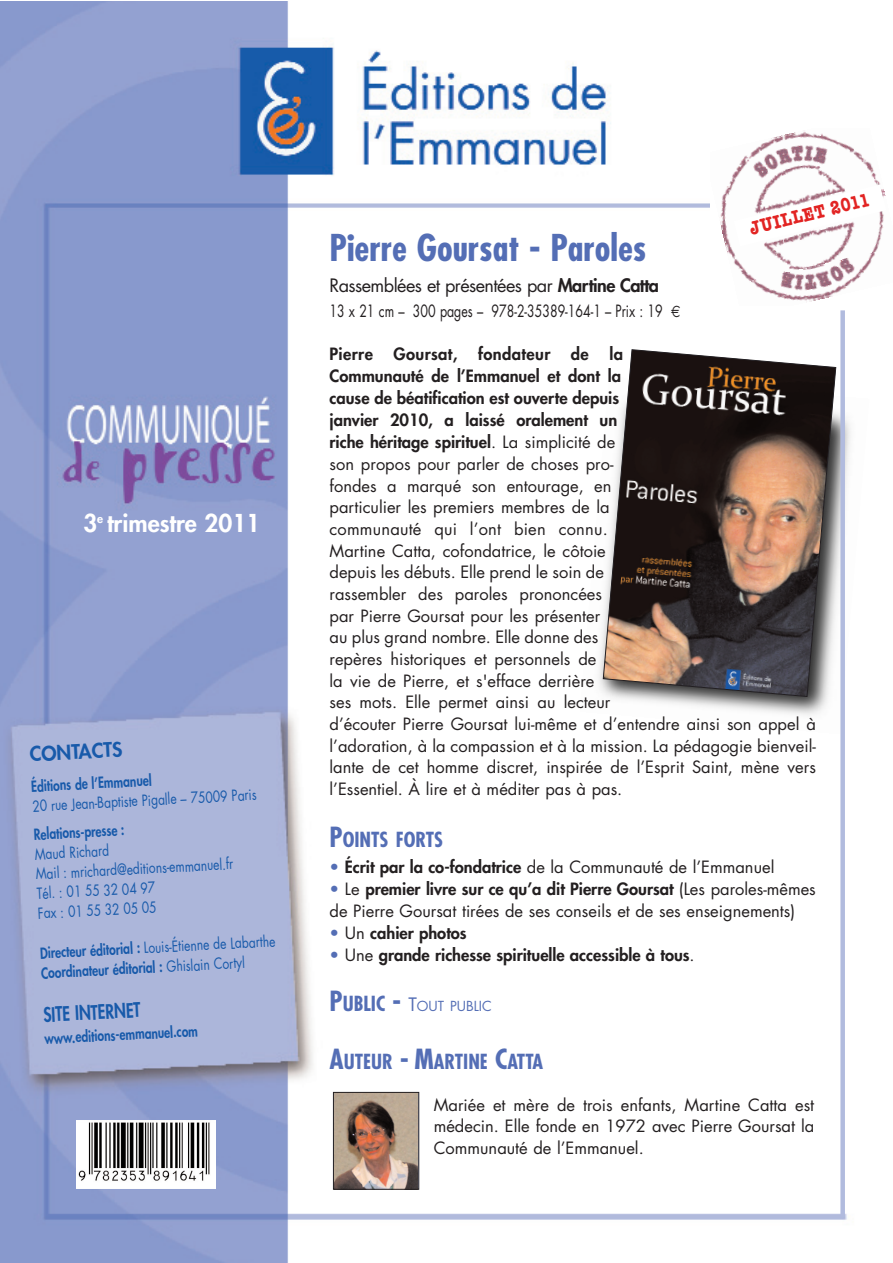
<style>
.page{position:relative;width:893px;height:1263px;background:#fff}
.page>*{position:absolute;margin:0;border:0;box-sizing:border-box;transform-origin:0 0}
.t1{font:700 condensed 36px "Futura";color:#546eb5}
.t2{font:800 24px "Futura";color:#fff}
.t3{font:700 condensed 20.25px "Futura";color:#546eb5}
.t4{font:800 19.5px "Futura";color:#185aaa;scale:.8 1}
.t5{font:700 19.5px "American Typewriter";color:#e22423;scale:.77 1}
.t6{font:800 19.5px "Futura";color:#185aaa}
.t7{font:18px "Futura";letter-spacing:-.03em;color:#231f20}
.t8{font:16.5px/21.8px "Futura";color:#231f20}
.t9{font:800 16.5px "Futura";color:#231f20}
.t10{font:16.5px "Futura";color:#231f20;scale:.75 1}
.t11{font:800 15px/20px "Futura";color:#185aaa;scale:.8 1}
.t12{font:15px/19.6px "Futura";color:#185aaa;scale:.8 1}
.t13{font:13.5px "Futura";color:#546eb5}
.s1{font-weight:400}
.s2{font-weight:800}
.s3{font-family:"Euro Sans"}
.s4{font-size:27px}
.s5{color:#546eb5}
.s6{font-weight:400;color:#546eb5}
.s7{font-weight:700;font-stretch:condensed;font-size:27px}
.s8{font-weight:700;font-stretch:condensed;font-size:20.25px}
.s9{font-size:18px}
</style>
<div class="page">
<img style="left:0;top:1px;width:847px;height:1262px">
<img style="left:77px;top:1121px;width:138px;height:68px">
<img style="left:580px;top:377px;width:271px;height:357px">
<img style="left:710px;top:129px;width:170px;height:156px">
<img style="left:735px;top:248px;width:145px;height:57px">
<div style="left:840px;top:310px;width:5px;height:907px;background:#b1bbde"></div>
<svg style="left:603px;top:349px;width:233px;height:348px;background:#675750"></svg>
<svg style="left:734px;top:185px;width:152px;height:62px"></svg>
<img style="left:335px;top:1094px;width:82px;height:93px">
<div style="left:333px;top:1092px;width:86px;height:97px;border:1px solid #231f20"></div>
<h2 class="t2" style="left:83px;top:512px;width:178px">3<sup>e</sup> trimestre 2011</h2>
<p class="t6" style="left:29px;top:745px;width:94px;rotate:-3deg">CONTACTS</p>
<p class="t11" style="left:31px;top:777px;width:152px;rotate:-3deg">Éditions de l’Emmanuel</p>
<p class="t12" style="left:32px;top:797px;width:282px;rotate:-3deg">20 rue Jean-Baptiste Pigalle – 75009 Paris</p>
<p class="t11" style="left:33px;top:826px;width:115px;rotate:-3deg">Relations-presse :</p>
<p class="t12" style="left:34px;top:846px;width:248px;rotate:-3deg">Maud Richard<br>Mail : mrichard@editions-emmanuel.fr<br>Tél. : 01 55 32 04 97<br>Fax : 01 55 32 05 05</p>
<p class="t11" style="left:40px;top:944px;width:296px;rotate:-3deg">Directeur éditorial : <span class="s1">Louis-Étienne de Labarthe<br></span>Coordinateur éditorial : <span class="s1">Ghislain Cortyl</span></p>
<p class="t4" style="left:43px;top:1005px;width:123px;rotate:-3deg">SITE INTERNET</p>
<p class="t11" style="left:44px;top:1030px;width:193px;rotate:-3deg">www.editions-emmanuel.com</p>
<p class="t5" style="left:748px;top:222px;width:161px;rotate:-14deg">JUILLET 2011</p>
<h1 class="t1" style="left:330px;top:232px;width:318px">Pierre Goursat - Paroles</h1>
<p class="t7" style="left:330px;top:277px;width:331px">Rassemblées et présentées par <span class="s2">Martine Catta</span></p>
<p class="t10" style="left:330px;top:303px;width:469px">13 x 21 cm – 300 pages – 978-2-35389-164-1 – Prix : 19 <span class="s3">€</span></p>
<p class="t8" style="left:330px;top:345px;width:488px"><span class="s2">Pierre Goursat, fondateur de la<br>Communauté de l’Emmanuel et dont la<br>cause de béatification est ouverte depuis<br>janvier 2010, a laissé oralement un<br>riche héritage spirituel</span>. La simplicité de<br>son propos pour parler de choses pro-<br>fondes a marqué son entourage, en<br>particulier les premiers membres de la<br>communauté qui l’ont bien connu.<br>Martine Catta, cofondatrice, le côtoie<br>depuis les débuts. Elle prend le soin de<br>rassembler des paroles prononcées<br>par Pierre Goursat pour les présenter<br>au plus grand nombre. Elle donne des<br>repères historiques et personnels de<br>la vie de Pierre, et s'efface derrière<br>ses mots. Elle permet ainsi au lecteur<br>d’écouter Pierre Goursat lui-même et d’entendre ainsi son appel à l’adoration, à la compassion et à la mission. La pédagogie bienveil&shy;lante de cet homme discret, inspirée de l’Esprit Saint, mène vers l’Essentiel. À lire et à méditer pas à pas.</p>
<p class="t3" style="left:330px;top:830px;width:115px"><span class="s4">P</span>OINTS FORTS</p>
<p class="t8" style="left:330px;top:857px;width:446px"><span class="s5">•</span> <span class="s2">Écrit par la co-fondatrice</span> de la Communauté de l’Emmanuel</p>
<p class="t8" style="left:330px;top:879px;width:488px"><span class="s5">•</span> Le <span class="s2">premier livre sur ce qu’a dit Pierre Goursat</span> (Les paroles-mêmes de Pierre Goursat tirées de ses conseils et de ses enseignements)</p>
<p class="t9" style="left:330px;top:925px;width:139px"><span class="s6">•</span> <span class="s1">Un</span> cahier photos</p>
<p class="t9" style="left:330px;top:947px;width:367px"><span class="s6">•</span> <span class="s1">Une</span> grande richesse spirituelle accessible à tous<span class="s1">.</span></p>
<p class="t13" style="left:330px;top:1000px;width:164px"><span class="s7">P</span><span class="s8">UBLIC</span> <span class="s7">-</span> <span class="s9">T</span>OUT PUBLIC</p>
<p class="t3" style="left:330px;top:1053px;width:215px"><span class="s4">A</span>UTEUR <span class="s4">- M</span>ARTINE <span class="s4">C</span>ATTA</p>
<p class="t8" style="left:434px;top:1095px;width:382px;text-align:justify">Mariée et mère de trois enfants, Martine Catta est médecin. Elle fonde en 1972 avec Pierre Goursat la Communauté de l’Emmanuel.</p>
</div>
